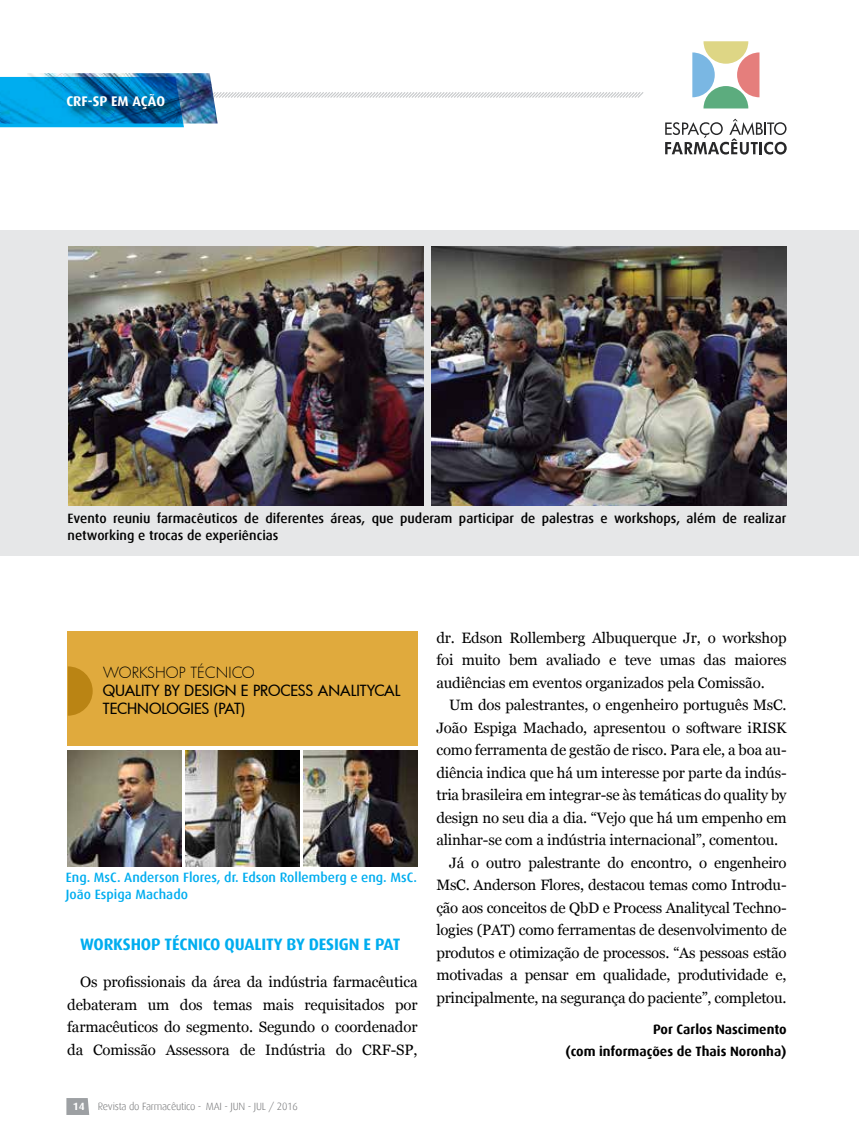
<style>
.page{position:relative;width:859px;height:1132px;background:#fff}
.page>*{position:absolute;margin:0;border:0;box-sizing:border-box;transform-origin:0 0}
.t1{font:700 16.5px "Dax";letter-spacing:-.01em;color:#00adef}
.t2{font:15px/22.5px "Georgia";letter-spacing:-.01em;color:#000;text-align:justify}
.t3{font:500 15px/18px "Futura";color:#000}
.t4{font:300 15px "Futura";color:#000}
.t5{font:700 13.95px "Dax";color:#fff}
.t6{font:500 13.5px/16.2px "Dax";color:#000}
.t7{font:500 13.5px/16.2px "Dax";color:#00adef}
.t8{font:700 13.5px/22.5px "Dax";color:#000;text-align:right}
.t9{font:300 10.5px "Dax";letter-spacing:-.02em;color:#6d6e70}
.t10{font:700 10.5px "Dax";color:#fff}
</style>
<div class="page">
<svg style="left:66px;top:1098px;width:23px;height:16px"></svg>
<div style="left:0;top:230px;width:859px;height:325px;background:#e6e7e8"></div>
<div style="left:67px;top:631px;width:351px;height:114px;background:#e0aa3d"></div>
<svg style="left:68px;top:666px;width:25px;height:49px"></svg>
<img style="left:67px;top:750px;width:114px;height:116px">
<img style="left:185px;top:750px;width:114px;height:116px">
<img style="left:304px;top:750px;width:114px;height:115px">
<svg style="left:665px;top:119px;width:122px;height:35px"></svg>
<svg style="left:692px;top:41px;width:67px;height:67px"></svg>
<svg style="left:0;top:73px;width:644px;height:54px"></svg>
<div style="left:65px;top:92px;width:114px;height:30px;background:#000;opacity:.75"></div>
<img style="left:68px;top:246px;width:356px;height:259px">
<img style="left:431px;top:246px;width:356px;height:260px">
<p class="t5" style="left:66px;top:93px;width:100px">CRF-SP EM AÇÃO</p>
<p class="t6" style="left:68px;top:510px;width:720px">Evento reuniu farmacêuticos de diferentes áreas, que puderam participar de palestras e workshops, além de realizar networking e trocas de experiências</p>
<p class="t4" style="left:103px;top:662px;width:153px">WORKSHOP TÉCNICO</p>
<p class="t3" style="left:103px;top:681px;width:299px">QUALITY BY DESIGN E PROCESS ANALITYCAL<br>TECHNOLOGIES (PAT)</p>
<p class="t7" style="left:66px;top:869px;width:353px">Eng. MsC. Anderson Flores, dr. Edson Rollemberg e eng. MsC.<br>João Espiga Machado</p>
<p class="t1" style="left:80px;top:934px;width:322px">WORKSHOP TÉCNICO QUALITY BY DESIGN E PAT</p>
<p class="t2" style="left:67px;top:970px;width:352px;text-indent:13px">Os profissionais da área da indústria farmacêutica debateram um dos temas mais requisitados por farmacêuticos do segmento. Segundo o coordenador da Comissão Assessora de Indústria do CRF-SP,</p>
<p class="t10" style="left:73px;top:1099px;width:13px">14</p>
<p class="t9" style="left:98px;top:1099px;width:201px">Revista do Farmacêutico - MAI - JUN - JUL / 2016</p>
<p class="t2" style="left:436px;top:626px;width:352px">dr. Edson Rollemberg Albuquerque Jr, o workshop foi muito bem avaliado e teve umas das maiores audiências em eventos organizados pela Comissão.</p>
<p class="t2" style="left:449px;top:693px;width:339px">Um dos palestrantes, o engenheiro português MsC.</p>
<p class="t2" style="left:436px;top:716px;width:352px">João Espiga Machado, apresentou o software iRISK</p>
<p class="t2" style="left:436px;top:738px;width:352px">como ferramenta de gestão de risco. Para ele, a boa au-</p>
<p class="t2" style="left:436px;top:761px;width:352px">diência indica que há um interesse por parte da indús-</p>
<p class="t2" style="left:436px;top:783px;width:352px">tria brasileira em integrar-se às temáticas do quality by</p>
<p class="t2" style="left:436px;top:806px;width:352px">design no seu dia a dia. “Vejo que há um empenho em</p>
<p class="t2" style="left:436px;top:828px;width:343px">alinhar-se com a indústria internacional”, comentou.</p>
<p class="t2" style="left:449px;top:851px;width:339px">Já o outro palestrante do encontro, o engenheiro</p>
<p class="t2" style="left:436px;top:873px;width:352px">MsC. Anderson Flores, destacou temas como Introdu-</p>
<p class="t2" style="left:436px;top:896px;width:352px">ção aos conceitos de QbD e Process Analitycal Techno-</p>
<p class="t2" style="left:436px;top:918px;width:352px">logies (PAT) como ferramentas de desenvolvimento de</p>
<p class="t2" style="left:436px;top:941px;width:352px">produtos e otimização de processos. “As pessoas estão</p>
<p class="t2" style="left:436px;top:963px;width:352px">motivadas a pensar em qualidade, produtividade e,</p>
<p class="t2" style="left:436px;top:986px;width:352px">principalmente, na segurança do paciente”, completou.</p>
<p class="t8" style="left:565px;top:1017px;width:223px">Por Carlos Nascimento<br>(com informações de Thais Noronha)</p>
</div>
